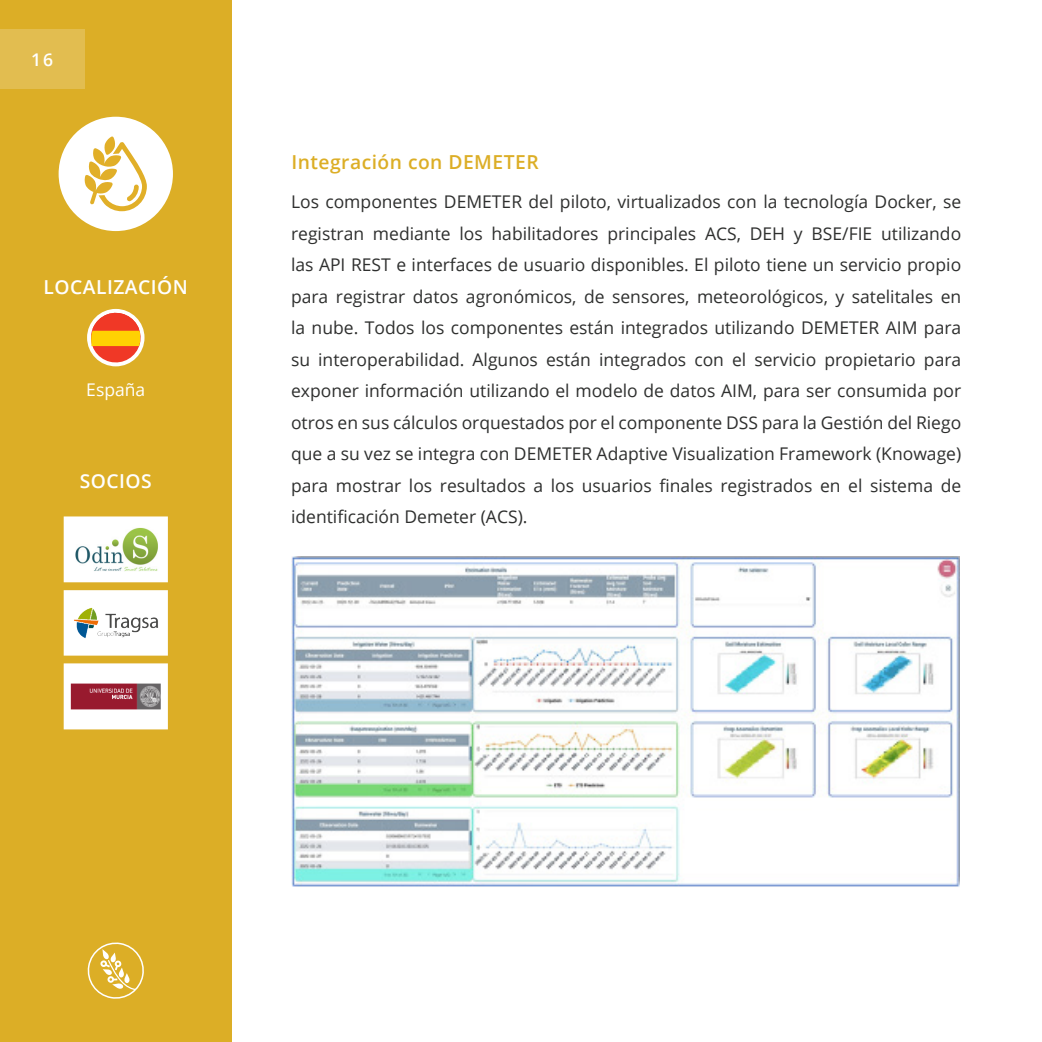
<style>
.page{position:relative;width:1042px;height:1042px;background:#fff}
.page>*{position:absolute;margin:0;border:0;box-sizing:border-box;transform-origin:0 0}
.t1{font:600 19.25px "Open Sans";letter-spacing:.025em;color:#dcae26}
.t2{font:600 19.25px "Open Sans";letter-spacing:.025em;color:#fff}
.t3{font:17.5px/31.5px "Open Sans";color:#2e2f2e;text-align:justify}
.t4{font:17.5px "Open Sans";color:#fff}
.t5{font:600 17.5px "Open Sans";color:#fff}
</style>
<div class="page">
<div style="left:0;top:0;width:231px;height:1042px;background:#dcae26"></div>
<img style="left:72px;top:671px;width:88px;height:50px">
<div style="left:64px;top:663px;width:104px;height:66px;border:7px solid #fff"></div>
<img style="left:72px;top:598px;width:88px;height:49px">
<div style="left:64px;top:590px;width:104px;height:65px;border:7px solid #fff"></div>
<img style="left:72px;top:524px;width:88px;height:50px">
<div style="left:64px;top:516px;width:104px;height:66px;border:7px solid #fff"></div>
<div style="left:59px;top:117px;width:114px;height:114px;background:#fff;border-radius:50%"></div>
<svg style="left:84px;top:136px;width:63px;height:75px"></svg>
<svg style="left:87px;top:942px;width:57px;height:57px"></svg>
<svg style="left:88px;top:310px;width:55px;height:55px;background:#f39747"></svg>
<div style="left:0;top:29px;width:84px;height:60px;background:#e2bd50"></div>
<img style="left:291px;top:556px;width:668px;height:331px">
<p class="t5" style="left:31px;top:47px;width:23px">16</p>
<p class="t2" style="left:44px;top:273px;width:146px">LOCALIZACIÓN</p>
<p class="t4" style="left:86px;top:378px;width:61px">España</p>
<p class="t2" style="left:80px;top:468px;width:73px">SOCIOS</p>
<p class="t1" style="left:291px;top:149px;width:249px">Integración con DEMETER</p>
<p class="t3" style="left:291px;top:186px;width:672px">Los componentes DEMETER del piloto, virtualizados con la tecnología Docker, se registran mediante los habilitadores principales ACS, DEH y BSE/FIE utilizando las API REST e interfaces de usuario disponibles. El piloto tiene un servicio propio para registrar datos agronómicos, de sensores, meteorológicos, y satelitales en la nube. Todos los componentes están integrados utilizando DEMETER AIM para su interoperabilidad. Algunos están integrados con el servicio propietario para exponer información utilizando el modelo de datos AIM, para ser consumida por otros en sus cálculos orquestados por el componente DSS para la Gestión del Riego que a su vez se integra con DEMETER Adaptive Visualization Framework (Knowage) para mostrar los resultados a los usuarios finales registrados en el sistema de identificación Demeter (ACS).</p>
</div>
